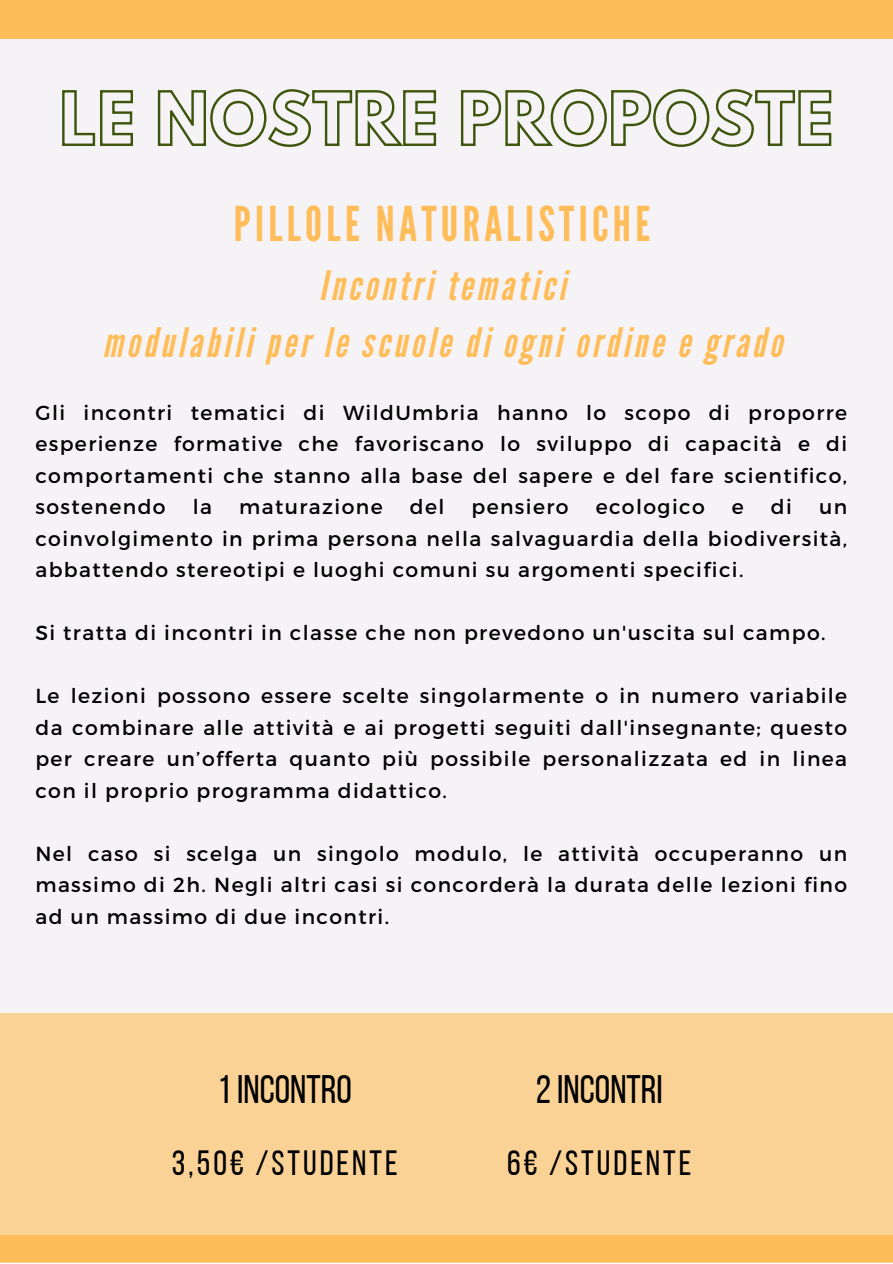
<style>
.page{position:relative;width:893px;height:1264px;background:#fff}
.page>*{position:absolute;margin:0;border:0;box-sizing:border-box;transform-origin:0 0}
.t1{font:48px "League Gothic";letter-spacing:.09em;color:#ffbd59}
.t2{font:italic 40.5px "League Gothic";letter-spacing:.09em;color:#ffbd59}
.t3{font:39.75px "Bebas Neue";color:#000}
.t4{font:34.95px "Bebas Neue";letter-spacing:.085em;color:#000}
.t5{font:20.25px/31.5px "Montserrat";letter-spacing:.07em;color:#000;text-align:justify}
</style>
<div class="page">
<div style="left:0;top:0;width:892px;height:1262px;background:#f5f3f5"></div>
<div style="left:0;top:1012px;width:892px;height:250px;background:#fbd296"></div>
<div style="left:0;top:0;width:892px;height:39px;background:#ffbd59"></div>
<svg style="left:62px;top:89px;width:770px;height:58px"></svg>
<div style="left:0;top:1234px;width:892px;height:27px;background:#ffbd59"></div>
<p class="t1" style="left:234px;top:196px;width:418px">PILLOLE NATURALISTICHE</p>
<p class="t2" style="left:319px;top:262px;width:248px">Incontri tematici</p>
<p class="t2" style="left:102px;top:318px;width:681px">modulabili per le scuole di ogni ordine e grado</p>
<p class="t5" style="left:35px;top:396px;width:813px">Gli incontri tematici di WildUmbria hanno lo scopo di proporre esperienze formative che favoriscano lo sviluppo di capacità e di comportamenti che stanno alla base del sapere e del fare scientifico, sostenendo</p>
<p class="t5" style="left:193px;top:490px;width:21px">la</p>
<p class="t5" style="left:239px;top:490px;width:145px">maturazione</p>
<p class="t5" style="left:410px;top:490px;width:36px">del</p>
<p class="t5" style="left:471px;top:490px;width:99px">pensiero</p>
<p class="t5" style="left:595px;top:490px;width:111px">ecologico</p>
<p class="t5" style="left:731px;top:490px;width:13px">e</p>
<p class="t5" style="left:770px;top:490px;width:23px">di</p>
<p class="t5" style="left:35px;top:490px;width:813px;text-indent:783px">un coinvolgimento in prima persona nella salvaguardia della biodiversità, abbattendo stereotipi e luoghi comuni su argomenti specifici.</p>
<p class="t5" style="left:35px;top:616px;width:791px">Si tratta di incontri in classe che non prevedono un'uscita sul campo.</p>
<p class="t5" style="left:35px;top:679px;width:813px">Le lezioni possono essere scelte singolarmente o in numero variabile da combinare alle attività e ai progetti seguiti dall'insegnante; questo per creare un’offerta quanto più possibile personalizzata ed in linea con il proprio programma didattico.</p>
<p class="t5" style="left:35px;top:836px;width:813px">Nel caso si scelga un singolo modulo, le attività occuperanno un massimo di 2h. Negli altri casi si concorderà la durata delle lezioni fino ad un massimo di due incontri.</p>
<p class="t3" style="left:217px;top:1072px;width:136px">1INCONTRO</p>
<p class="t3" style="left:535px;top:1072px;width:128px">2 INCONTRI</p>
<p class="t4" style="left:172px;top:1149px;width:228px">3,50€ /STUDENTE</p>
<p class="t4" style="left:507px;top:1149px;width:186px">6€ /STUDENTE</p>
</div>
